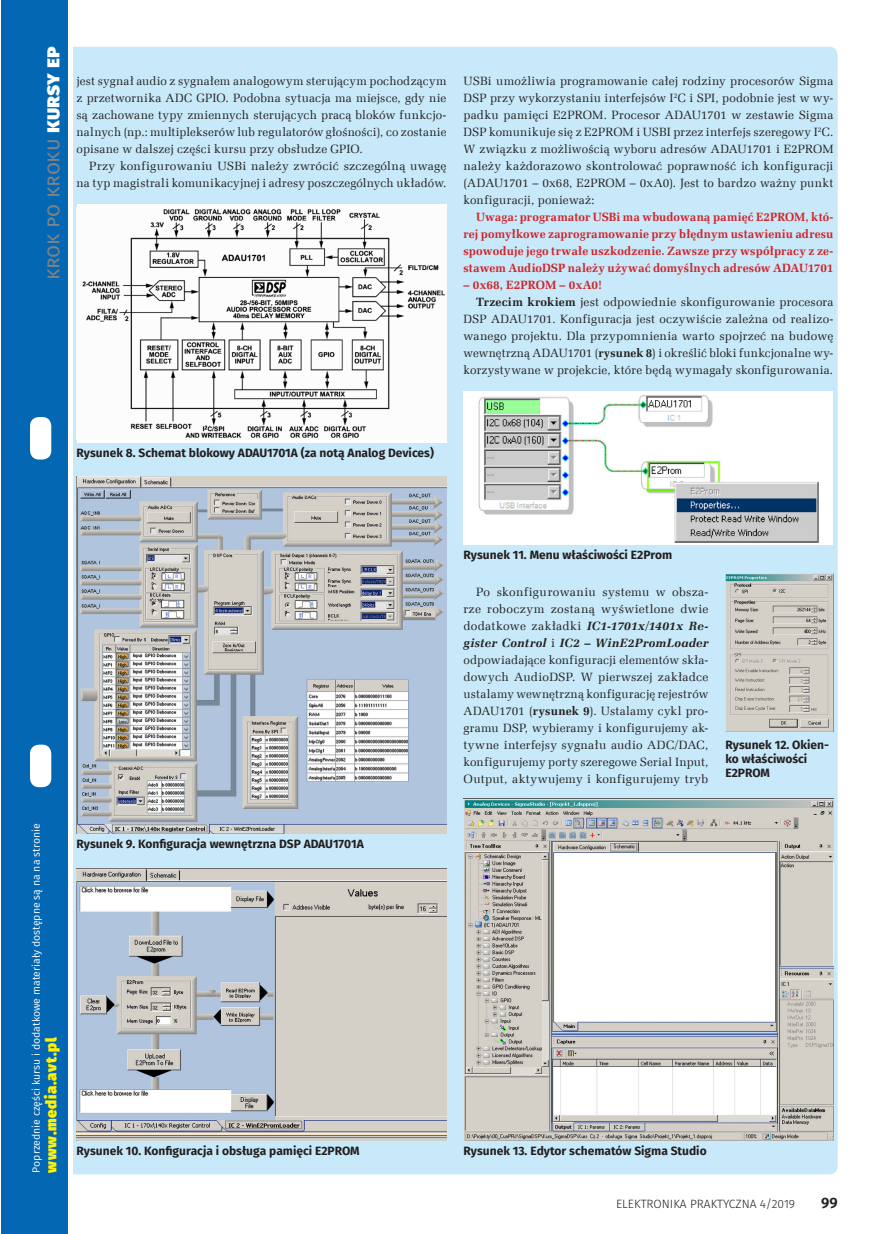
<style>
.page{position:relative;width:893px;height:1234px;background:#fff}
.page>*{position:absolute;margin:0;border:0;box-sizing:border-box;transform-origin:0 0}
.t1{font:21px "Fira Sans";letter-spacing:-.005em;color:#808285}
.t2{font:900 15px "Fira Sans";letter-spacing:.05em;color:#fff101}
.t3{font:600 15px "Fira Sans";color:#231f20}
._1_Body{font:12px/17px "Zapf Ellipt EU";letter-spacing:.015em;color:#231f20;text-align:justify}
._4_Podpis{font:700 12px/14.4px "Fira Sans";color:#231f20}
._1_Body-2{font:700 12px/17px "Zapf Ellipt EU";letter-spacing:.01em;color:#d1232a;text-align:justify}
.t4{font:300 12px "Fira Sans";color:#231f20}
.t5{font:10.5px "Fira Sans";color:#fff}
.s1{font-weight:800;color:#fff}
.s2{font-weight:700}
.s3{font-weight:700;font-style:italic}
</style>
<div class="page">
<div style="left:6px;top:47px;width:832px;height:1127px;background:#c8e9f9;border-radius:9px"></div>
<div style="left:1px;top:0;width:68px;height:1233px;background:#0367b3"></div>
<div style="left:30px;top:417px;width:21px;height:42px;background:#fff;border-radius:9px"></div>
<div style="left:30px;top:744px;width:21px;height:43px;background:#fff;border-radius:9px"></div>
<hr style="left:68px;top:0;width:4px;height:1233px;background:#fff">
<div style="left:77px;top:204px;width:369px;height:238px;background:#fff"></div>
<img style="left:82px;top:209px;width:364px;height:229px">
<img style="left:77px;top:476px;width:369px;height:357px">
<img style="left:77px;top:868px;width:369px;height:272px">
<div style="left:463px;top:391px;width:370px;height:153px;background:#fff"></div>
<img style="left:478px;top:395px;width:341px;height:148px">
<img style="left:725px;top:573px;width:108px;height:158px">
<img style="left:463px;top:798px;width:370px;height:342px">
<h1 class="t1" style="left:36px;top:280px;width:235px;rotate:-90deg">Krok po kroku <span class="s1">Kursy EP</span></h1>
<p class="_1_Body" style="left:77px;top:73px;width:371px">jest sygnał audio z sygnałem analogowym sterującym pochodzącym z przetwornika ADC GPIO. Podobna sytuacja ma miejsce, gdy nie są zachowane typy zmiennych sterujących pracą bloków funkcjo&shy;nalnych (np.: multiplekserów lub regulatorów głośności), co zostanie opisane w dalszej części kursu przy obsłudze GPIO.</p>
<p class="_1_Body" style="left:77px;top:158px;width:371px;text-align:right">Przy konfigurowaniu USBi należy zwrócić szczególną uwagę na typ magistrali komunikacyjnej i adresy poszczególnych układów.</p>
<p class="_1_Body" style="left:463px;top:73px;width:371px">USBi umożliwia programowanie całej rodziny procesorów Sigma DSP przy wykorzystaniu interfejsów I<sup>2</sup>C i SPI, podobnie jest w wy&shy;padku pamięci E2PROM. Procesor ADAU1701 w zestawie Sigma DSP komunikuje się z E2PROM i USBI przez interfejs szeregowy I<sup>2</sup>C.<br>W związku z możliwością wyboru adresów ADAU1701 i E2PROM należy każdorazowo skontrolować poprawność ich konfiguracji (ADAU1701 – 0x68, E2PROM – 0xA0). Jest to bardzo ważny punkt konfiguracji, ponieważ:</p>
<p class="_1_Body-2" style="left:463px;top:209px;width:371px;text-indent:13px">Uwaga: programator USBi ma wbudowaną pamięć E2PROM, któ&shy;rej pomyłkowe zaprogramowanie przy błędnym ustawieniu adresu spowoduje jego trwałe uszkodzenie. Zawsze przy współpracy z ze&shy;stawem AudioDSP należy używać domyślnych adresów ADAU1701</p>
<p class="_1_Body-2" style="left:463px;top:277px;width:140px">– 0x68, E2PROM – 0xA0!</p>
<p class="_1_Body" style="left:463px;top:294px;width:371px;text-indent:13px"><span class="s2">Trzecim krokiem</span> jest odpowiednie skonfigurowanie procesora DSP ADAU1701. Konfiguracja jest oczywiście zależna od realizo&shy;wanego projektu. Dla przypomnienia warto spojrzeć na budowę wewnętrzną ADAU1701 (<span class="s2">rysunek 8</span>) i określić bloki funkcjonalne wy&shy;korzystywane w projekcie, które będą wymagały skonfigurowania.</p>
<p class="_4_Podpis" style="left:77px;top:444px;width:359px">Rysunek 8. Schemat blokowy ADAU1701A (za notą Analog Devices)</p>
<p class="t5" style="left:28px;top:1172px;width:350px;rotate:-90deg">Poprzednie części kursu i dodatkowe materiały dostępne są na na stronie</p>
<p class="t2" style="left:37px;top:1172px;width:137px;rotate:-90deg">www.media.avt.pl</p>
<p class="_4_Podpis" style="left:77px;top:835px;width:289px">Rysunek 9. Konfiguracja wewnętrzna DSP ADAU1701A</p>
<p class="_4_Podpis" style="left:77px;top:1141px;width:285px">Rysunek 10. Konfiguracja i obsługa pamięci E2PROM</p>
<p class="_4_Podpis" style="left:463px;top:546px;width:210px">Rysunek 11. Menu właściwości E2Prom</p>
<p class="_1_Body" style="left:463px;top:583px;width:246px;text-indent:13px">Po skonfigurowaniu systemu w obsza&shy;rze roboczym zostaną wyświetlone dwie dodatkowe zakładki <span class="s3">IC1-1701x/1401x Re&shy;gister Control</span> i <span class="s3">IC2 – WinE2PromLoader </span>odpowiadające konfiguracji elementów skła&shy;dowych AudioDSP. W pierwszej zakładce ustalamy wewnętrzną konfigurację rejestrów ADAU1701 (<span class="s2">rysunek 9</span>). Ustalamy cykl pro&shy;gramu DSP, wybieramy i konfigurujemy ak&shy;tywne interfejsy sygnału audio ADC/DAC, konfigurujemy porty szeregowe Serial Input, Output, aktywujemy i konfigurujemy tryb</p>
<p class="_4_Podpis" style="left:725px;top:736px;width:105px">Rysunek 12. Okien&shy;ko właściwości<br>E2PROM</p>
<p class="_4_Podpis" style="left:463px;top:1141px;width:245px">Rysunek 13. Edytor schematów Sigma Studio</p>
<p class="t4" style="left:616px;top:1195px;width:181px">ELEKTRONIKA PRAKTYCZNA 4/2019</p>
<p class="t3" style="left:821px;top:1190px;width:18px">99</p>
</div>
